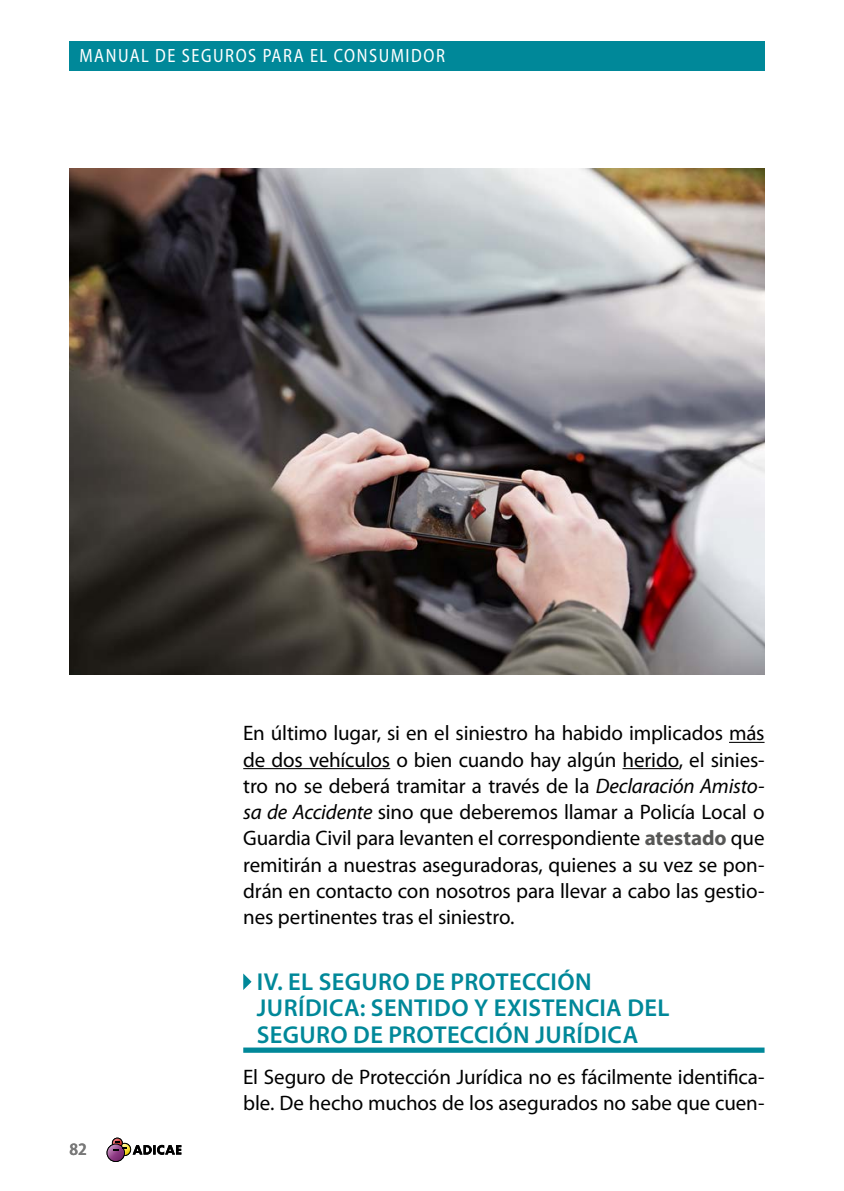
<style>
.page{position:relative;width:844px;height:1191px;background:#fff}
.page>*{position:absolute;margin:0;border:0;box-sizing:border-box;transform-origin:0 0}
.Apartado_1{font:600 24.5px/26.2px "Myriad Pro";letter-spacing:.015em;color:#089}
.Párrafo_normal{font:21px/26.2px "Myriad Pro";letter-spacing:-.01em;color:#000;text-align:justify}
.t1{font:semi-condensed 19.25px "Myriad Pro";letter-spacing:.085em;color:#fff;scale:.93 1}
.t2{font:600 semi-condensed 17.5px "Myriad Pro";color:#797979}
.s1{font-style:italic}
.s2{font-weight:700;color:#575756}
</style>
<div class="page">
<div style="left:69px;top:41px;width:695px;height:30px;background:#089"></div>
<div style="left:118px;top:1142px;width:13px;height:14px;background:#0c0c0b;border-radius:50%"></div>
<svg style="left:106px;top:1143px;width:19px;height:19px"></svg>
<svg style="left:107px;top:1144px;width:17px;height:17px"></svg>
<svg style="left:113px;top:1138px;width:68px;height:17px"></svg>
<hr style="left:728px;top:742px;width:36px;height:1px;background:#000">
<hr style="left:243px;top:768px;width:147px;height:1px;background:#000">
<hr style="left:622px;top:768px;width:56px;height:1px;background:#000">
<div style="left:243px;top:1047px;width:521px;height:5px;background:#089"></div>
<svg style="left:243px;top:973px;width:8px;height:17px"></svg>
<img style="left:69px;top:169px;width:695px;height:506px">
<p class="t1" style="left:80px;top:44px;width:394px">MANUAL DE SEGUROS PARA EL CONSUMIDOR</p>
<p class="Párrafo_normal" style="left:243px;top:720px;width:522px">En último lugar, si en el siniestro ha habido implicados más de dos vehículos o bien cuando hay algún herido, el sinies&shy;tro no se deberá tramitar a través de la <span class="s1">Declaración Amisto&shy;sa de Accidente</span> sino que deberemos llamar a Policía Local o Guardia Civil para levanten el correspondiente <span class="s2">atestado</span> que remitirán a nuestras aseguradoras, quienes a su vez se pon&shy;drán en contacto con nosotros para llevar a cabo las gestio&shy;nes pertinentes tras el siniestro.</p>
<p class="t2" style="left:69px;top:1137px;width:19px">82</p>
<p class="Apartado_1" style="left:257px;top:968px;width:414px">IV. EL SEGURO DE PROTECCIÓN<br>JURÍDICA: SENTIDO Y EXISTENCIA DEL<br>SEGURO DE PROTECCIÓN JURÍDICA</p>
<p class="Párrafo_normal" style="left:243px;top:1063px;width:522px">El Seguro de Protección Jurídica no es fácilmente identifica&shy;ble. De hecho muchos de los asegurados no sabe que cuen-</p>
</div>
